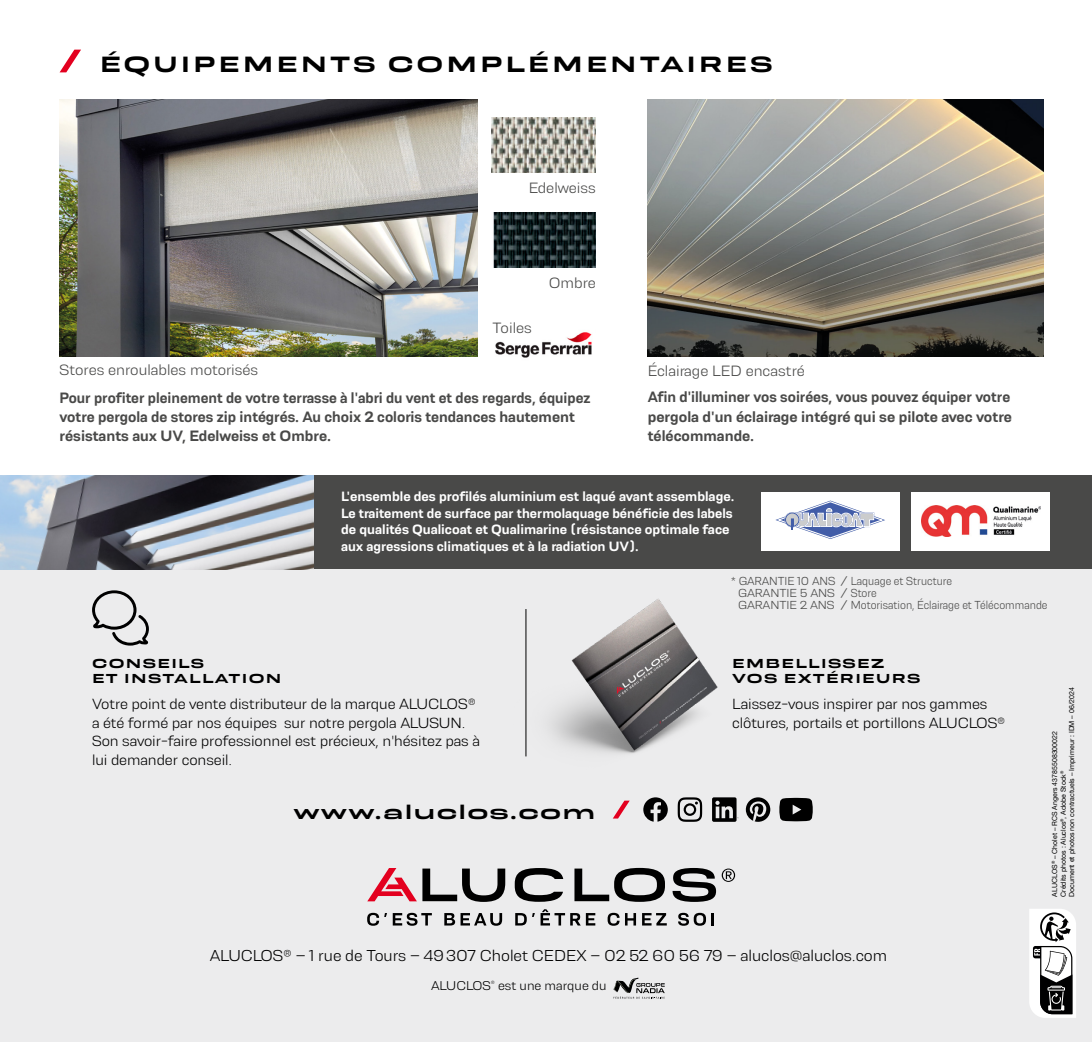
<style>
.page{position:relative;width:1092px;height:1042px;background:#fff}
.page>*{position:absolute;margin:0;border:0;box-sizing:border-box;transform-origin:0 0}
.t1{font:600 expanded 23.28px "Resolve";letter-spacing:.13em;color:#000}
.t2{font:600 expanded 21px "Resolve";letter-spacing:.06em;color:#000}
.t3{font:300 16.62px "Resolve";letter-spacing:-.005em;color:#000}
.t4{font:500 15.75px/19.2px "Resolve";color:#494948;scale:.96 1}
.t5{font:500 15.75px/19.2px "Resolve";color:#494948;text-align:justify}
.t6{font:300 15.75px "Resolve";color:#494948}
.t7{font:300 15.58px/18.6px "Resolve";letter-spacing:-.005em;color:#000}
.t8{font:500 14.17px/16.4px "Resolve";color:#fff}
.t9{font:600 expanded 13.65px/15.8px "Resolve";letter-spacing:.1em;color:#000}
.t10{font:300 13.47px "Resolve";color:#000}
.t11{font:300 12.25px/12.2px "Resolve";color:#494948}
.t12{font:7px/8.4px "Helvetica Neue Regular 17";color:#000}
</style>
<div class="page">
<div style="left:0;top:560px;width:1091px;height:482px;background:#ececed"></div>
<svg style="left:613px;top:800px;width:16px;height:18px"></svg>
<svg style="left:367px;top:913px;width:20px;height:12px"></svg>
<svg style="left:393px;top:913px;width:39px;height:12px"></svg>
<svg style="left:444px;top:913px;width:58px;height:12px"></svg>
<svg style="left:515px;top:913px;width:11px;height:12px"></svg>
<svg style="left:532px;top:909px;width:48px;height:16px"></svg>
<svg style="left:586px;top:913px;width:9px;height:12px"></svg>
<svg style="left:607px;top:913px;width:12px;height:12px"></svg>
<svg style="left:625px;top:913px;width:11px;height:12px"></svg>
<svg style="left:642px;top:913px;width:24px;height:12px"></svg>
<svg style="left:678px;top:913px;width:36px;height:12px"></svg>
<svg style="left:367px;top:868px;width:138px;height:34px"></svg>
<svg style="left:574px;top:868px;width:91px;height:34px"></svg>
<svg style="left:672px;top:868px;width:63px;height:34px"></svg>
<svg style="left:514px;top:868px;width:49px;height:34px"></svg>
<svg style="left:92px;top:590px;width:57px;height:55px"></svg>
<svg style="left:613px;top:977px;width:51px;height:21px"></svg>
<svg style="left:643px;top:797px;width:24px;height:24px"></svg>
<svg style="left:677px;top:797px;width:25px;height:25px"></svg>
<svg style="left:745px;top:797px;width:25px;height:25px"></svg>
<svg style="left:779px;top:798px;width:33px;height:23px"></svg>
<svg style="left:712px;top:797px;width:26px;height:25px"></svg>
<svg style="left:60px;top:50px;width:21px;height:22px"></svg>
<img style="left:525px;top:599px;width:193px;height:158px">
<hr style="left:525px;top:609px;width:1px;height:147px;background:#000">
<img style="left:60px;top:99px;width:417px;height:257px">
<img style="left:647px;top:99px;width:396px;height:257px">
<div style="left:0;top:475px;width:1091px;height:94px;background:#494948"></div>
<div style="left:910px;top:492px;width:139px;height:58px;background:#fff"></div>
<img style="left:921px;top:506px;width:119px;height:30px">
<div style="left:760px;top:492px;width:139px;height:58px;background:#fff"></div>
<svg style="left:775px;top:500px;width:110px;height:39px"></svg>
<img style="left:0;top:475px;width:313px;height:94px">
<img style="left:495px;top:332px;width:97px;height:26px">
<img style="left:492px;top:117px;width:104px;height:55px">
<img style="left:493px;top:212px;width:103px;height:55px">
<svg style="left:1029px;top:909px;width:46px;height:109px"></svg>
<h1 class="t1" style="left:100px;top:51px;width:674px">ÉQUIPEMENTS COMPLÉMENTAIRES</h1>
<p class="t6" style="left:528px;top:179px;width:69px">Edelweiss</p>
<p class="t6" style="left:60px;top:361px;width:200px">Stores enroulables motorisés</p>
<p class="t6" style="left:492px;top:319px;width:41px">Toiles</p>
<p class="t6" style="left:548px;top:274px;width:49px">Ombre</p>
<p class="t4" style="left:60px;top:388px;width:554px">Pour profiter pleinement de votre terrasse à l'abri du vent et des regards, équipez votre pergola de stores zip intégrés. Au choix 2 coloris tendances hautement résistants aux UV, Edelweiss et Ombre.</p>
<p class="t6" style="left:647px;top:362px;width:158px">Éclairage LED encastré</p>
<p class="t5" style="left:647px;top:387px;width:365px">Afin d'illuminer vos soirées, vous pouvez équiper votre pergola d'un éclairage intégré qui se pilote avec votre télécommande.</p>
<p class="t8" style="left:341px;top:488px;width:394px">L'ensemble des profilés aluminium est laqué avant assemblage.<br>Le traitement de surface par thermolaquage bénéficie des labels de qualités Qualicoat et Qualimarine (résistance optimale face aux agressions climatiques et à la radiation UV).</p>
<p class="t9" style="left:92px;top:655px;width:191px">CONSEILS<br>ET INSTALLATION</p>
<p class="t7" style="left:92px;top:694px;width:389px">Votre point de vente distributeur de la marque ALUCLOS® a été formé par nos équipes sur notre pergola ALUSUN.<br>Son savoir-faire professionnel est précieux, n'hésitez pas à lui demander conseil.</p>
<h2 class="t2" style="left:293px;top:799px;width:303px">www.aluclos.com</h2>
<p class="t11" style="left:738px;top:574px;width:311px;text-indent:-7px">* GARANTIE 10 ANS / Laquage et Structure<br>GARANTIE 5 ANS / Store<br>GARANTIE 2 ANS / Motorisation, Éclairage et Télécommande</p>
<p class="t9" style="left:732px;top:655px;width:189px">EMBELLISSEZ<br>VOS EXTÉRIEURS</p>
<p class="t7" style="left:732px;top:694px;width:275px">Laissez-vous inspirer par nos gammes clôtures, portails et portillons ALUCLOS®</p>
<p class="t12" style="left:1050px;top:896px;width:211px;rotate:-90deg">ALUCLOS<sup>®</sup> – Cholet – RCS Angers 43785508300022<br>Crédits photos : Aluclos<sup>®</sup>, Adobe Stock<sup>®<br></sup>Document et photos non contractuels – Imprimeur : IDM – 06/2024</p>
<p class="t3" style="left:210px;top:946px;width:678px">ALUCLOS® – 1 rue de Tours – 49307 Cholet CEDEX – 02 52 60 56 79 – aluclos@aluclos.com</p>
<p class="t10" style="left:431px;top:978px;width:177px">ALUCLOS<sup>®</sup> est une marque du</p>
</div>
